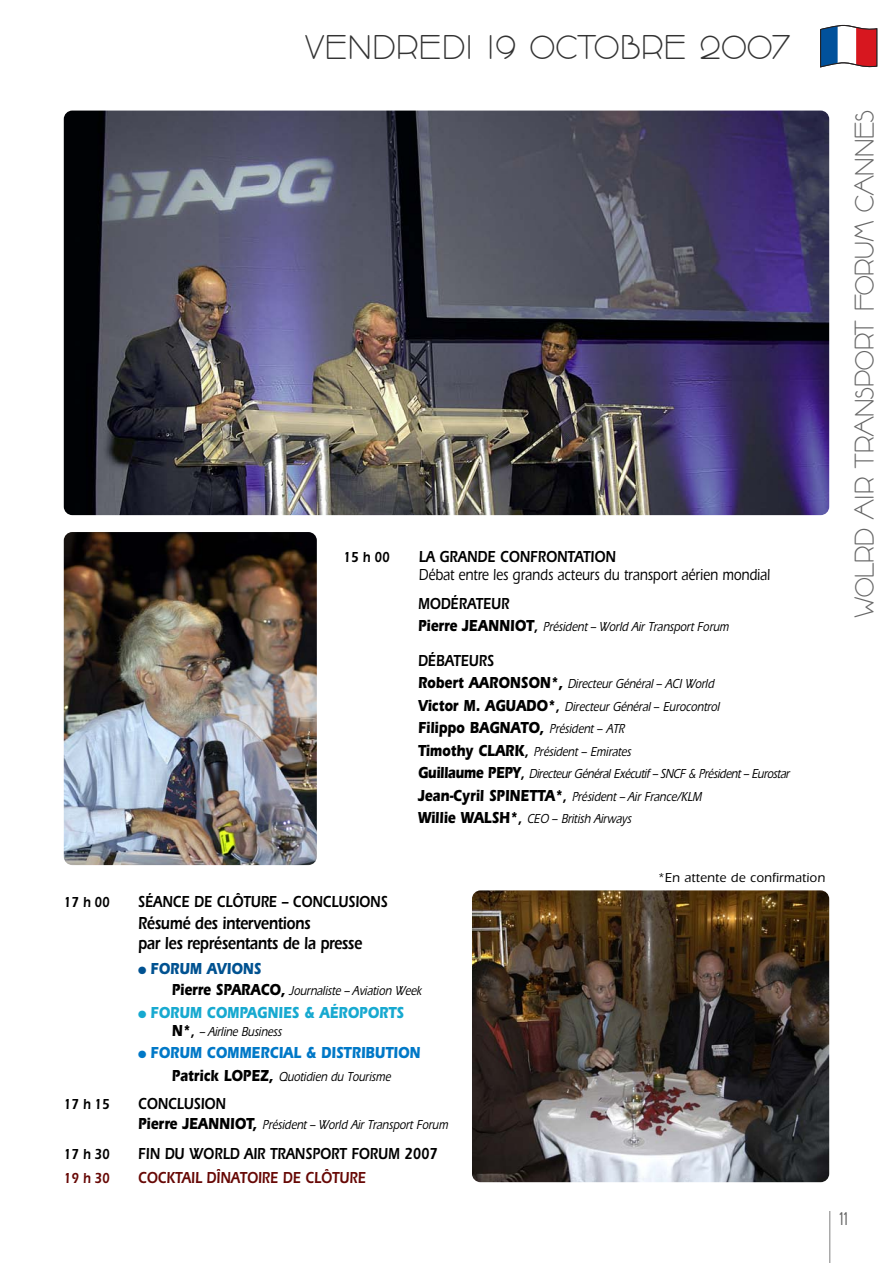
<style>
.page{position:relative;width:893px;height:1263px;background:#fff}
.page>*{position:absolute;margin:0;border:0;box-sizing:border-box;transform-origin:0 0}
.t1{font:36px "Gabardine";letter-spacing:.035em;color:#333}
.t2{font:28.5px "Gabardine";color:#666}
.t3{font:22.5px "Banjoman";color:#666}
.t4{font:600 18px/19.5px "Itc Eras";letter-spacing:-.02em;color:#000;scale:.8 1}
.t5{font:600 16.5px "Itc Eras";color:#000;scale:.8 1}
.t6{font:500 16.5px "Itc Eras";color:#000;scale:.8 1}
.t7{font:700 16.5px "Itc Eras";color:#0078c7;scale:.8 1}
.t8{font:700 16.5px "Itc Eras";color:#000;scale:.8 1}
.t9{font:700 16.5px "Itc Eras";color:#17a9d0;scale:.8 1}
.t10{font:600 16.5px "Itc Eras";color:#670805;scale:.8 1}
.t11{font:700 16.5px "Itc Eras";color:#005291;scale:.8 1}
.t12{font:600 15px "Itc Eras";color:#000;scale:.8 1}
.t13{font:600 15px "Itc Eras";color:#670805;scale:.8 1}
.t14{font:italic 500 13.5px/22.5px "Itc Eras";color:#000;scale:.8 1}
.t15{font:500 13.5px "Itc Eras";letter-spacing:.02em;color:#000;scale:.95 1}
.s1{font-weight:700;font-style:normal;font-size:16.5px}
.s2{font-weight:600;font-style:normal;font-size:16.5px}
.s3{font-style:normal}
.s4{font-weight:500;font-style:italic;font-size:13.5px}
.s5{font-weight:500;font-size:13.5px}
</style>
<div class="page">
<hr style="left:829px;top:1211px;width:1px;height:52px;background:#808080">
<svg style="left:820px;top:25px;width:58px;height:43px"></svg>
<img style="left:64px;top:111px;width:765px;height:404px;border-radius:9px">
<img style="left:64px;top:532px;width:253px;height:333px;border-radius:9px">
<img style="left:472px;top:890px;width:357px;height:292px;border-radius:9px">
<h1 class="t1" style="left:306px;top:35px;width:484px">VENDREDI 19 OCTOBRE 2007</h1>
<p class="t12" style="left:344px;top:552px;width:59px">15 h 00</p>
<p class="t5" style="left:419px;top:551px;width:248px">LA GRANDE CONFRONTATION</p>
<p class="t6" style="left:419px;top:569px;width:441px">Débat entre les grands acteurs du transport aérien mondial</p>
<p class="t5" style="left:418px;top:598px;width:116px">MODÉRATEUR</p>
<p class="t14" style="left:418px;top:617px;width:392px"><span class="s1">P i e r re J EA N N I O T</span><span class="s2">,</span> Président – World Air Transport Forum</p>
<p class="t5" style="left:418px;top:655px;width:97px">DÉBATEURS</p>
<p class="t14" style="left:418px;top:674px;width:381px"><span class="s1">Robert AARONSON*,</span> Directeur Général <span class="s3">–</span> ACI World<br><span class="s1">Vi c t o r M . A G UA D O *</span> <span class="s2">,</span> Directeur Général <span class="s3">–</span> Eurocontrol</p>
<p class="t8" style="left:418px;top:722px;width:259px">Filippo BAGNATO, <span class="s4">Président</span> <span class="s5">–</span> <span class="s4">ATR</span></p>
<p class="t14" style="left:418px;top:742px;width:468px"><span class="s1">Timothy CLARK</span><span class="s2">,</span> Président <span class="s3">–</span> Emirates<br><span class="s1">G u i l l a u m e P E PY</span><span class="s2">,</span> Directeur Général Exécutif – SNCF &amp; Président – Eurostar <span class="s1">Jean-Cyril SPINETTA*</span><span class="s2">,</span> Président –Air France/KLM<br><span class="s1">Willie WALSH*</span><span class="s2">,</span> CEO <span class="s3">–</span> British Airways</p>
<h2 class="t2" style="left:854px;top:617px;width:508px;rotate:-90deg">WOLRD AIR TRANSPORT FORUM CANNES</h2>
<p class="t12" style="left:64px;top:897px;width:59px">17 h 00</p>
<p class="t5" style="left:138px;top:896px;width:313px">SÉANCE DE CLÔTURE – CONCLUSIONS</p>
<h3 class="t4" style="left:138px;top:916px;width:282px">Résumé des interventions<br>par les représentants de la presse</h3>
<p class="t11" style="left:138px;top:963px;width:156px">● FORUM AVIONS</p>
<p class="t14" style="left:172px;top:981px;width:313px"><span class="s1">Pierre SPARACO,</span> Journaliste–Aviation Week</p>
<p class="t9" style="left:138px;top:1007px;width:334px">● FORUM COMPAGNIES &amp; AÉROPORTS</p>
<p class="t14" style="left:172px;top:1022px;width:141px"><span class="s1">N *</span> <span class="s2">,</span> – Airline Business</p>
<p class="t7" style="left:138px;top:1047px;width:354px">● FORUM COMMERCIAL &amp; DISTRIBUTION</p>
<p class="t14" style="left:172px;top:1067px;width:277px"><span class="s1">P a t r i c k L O P E Z,</span> Quotidien du Tourisme</p>
<p class="t12" style="left:64px;top:1099px;width:59px">17 h 15</p>
<p class="t5" style="left:138px;top:1098px;width:111px">CONCLUSION</p>
<p class="t14" style="left:138px;top:1115px;width:391px"><span class="s1">P i e r r e J EA N N I O T,</span> Président – World Air Transport Forum</p>
<p class="t12" style="left:64px;top:1149px;width:59px">17 h 30</p>
<p class="t5" style="left:138px;top:1148px;width:376px">FIN DU WORLD AIR TRANSPORT FORUM 2007</p>
<p class="t13" style="left:64px;top:1173px;width:59px">19 h 30</p>
<p class="t10" style="left:138px;top:1172px;width:286px">COCKTAIL DÎNATOIRE DE CLÔTURE</p>
<p class="t15" style="left:658px;top:872px;width:178px">*En attente de confirmation</p>
<h3 class="t3" style="left:839px;top:1210px;width:11px">11</h3>
</div>
